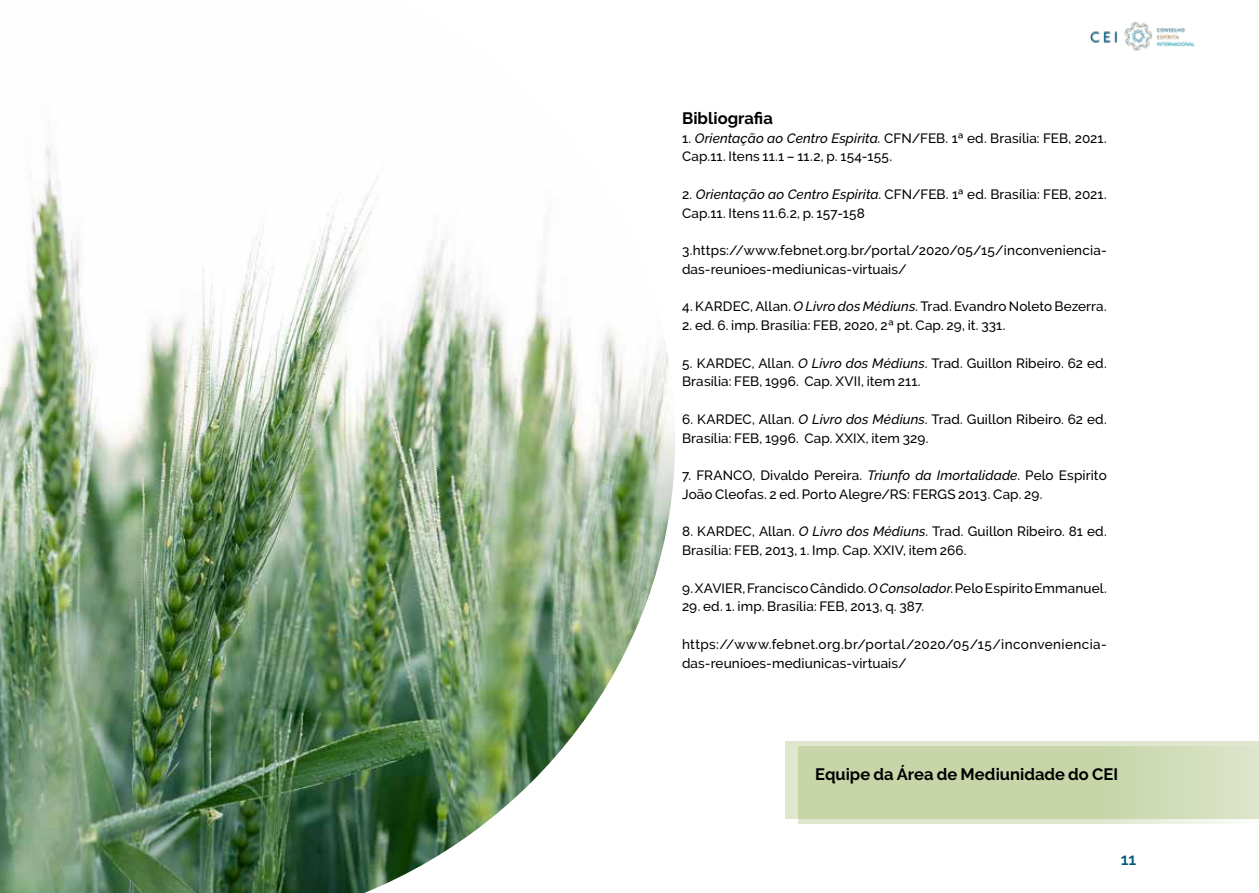
<style>
.page{position:relative;width:1259px;height:893px;background:#fff}
.page>*{position:absolute;margin:0;border:0;box-sizing:border-box;transform-origin:0 0}
.t1{font:700 16.5px "Raleway";color:#000}
.t2{font:600 16.5px "Raleway";color:#005778}
.t3{font:500 13.5px/18.8px "Raleway";letter-spacing:.01em;color:#000}
.s1{font-style:italic}
</style>
<div class="page">
<div style="left:785px;top:741px;width:474px;height:78px;background:#dfe7ce"></div>
<svg style="left:798px;top:746px;width:436px;height:78px;background:#cbd8af"></svg>
<img style="left:0;top:145px;width:675px;height:748px">
<img style="left:1090px;top:21px;width:105px;height:30px">
<p class="t1" style="left:682px;top:109px;width:92px">Bibliografia</p>
<p class="t3" style="left:682px;top:128px;width:426px">1. <span class="s1">Orientação ao Centro Espírita.</span> CFN/FEB. 1ª ed. Brasília: FEB, 2021.<br>Cap.11. Itens 11.1 – 11.2, p. 154-155.</p>
<p class="t3" style="left:682px;top:185px;width:426px">2. <span class="s1">Orientação ao Centro Espirita</span>. CFN/FEB. 1ª ed. Brasília: FEB, 2021.<br>Cap.11. Itens 11.6.2, p. 157-158</p>
<p class="t3" style="left:682px;top:241px;width:426px">3.https://www.febnet.org.br/portal/2020/05/15/inconveniencia&shy;das-reunioes-mediunicas-virtuais/</p>
<p class="t3" style="left:682px;top:297px;width:426px">4. KARDEC, Allan. <span class="s1">O Livro dos Médiuns</span>. Trad. Evandro Noleto Bezerra.</p>
<p class="t3" style="left:682px;top:316px;width:325px">2. ed. 6. imp. Brasília: FEB, 2020, 2ª pt. Cap. 29, it. 331.</p>
<p class="t3" style="left:682px;top:353px;width:426px">5. KARDEC, Allan. <span class="s1">O Livro dos Médiuns</span>. Trad. Guillon Ribeiro. 62 ed.<br>Brasília: FEB, 1996. Cap. XVII, item 211.</p>
<p class="t3" style="left:682px;top:410px;width:426px">6. KARDEC, Allan. <span class="s1">O Livro dos Médiuns</span>. Trad. Guillon Ribeiro. 62 ed.<br>Brasília: FEB, 1996. Cap. XXIX, item 329.</p>
<p class="t3" style="left:682px;top:466px;width:426px">7. FRANCO, Divaldo Pereira. <span class="s1">Triunfo da Imortalidade</span>. Pelo Espírito<br>João Cleofas. 2 ed. Porto Alegre/RS: FERGS 2013. Cap. 29.</p>
<p class="t3" style="left:682px;top:522px;width:426px">8. KARDEC, Allan. <span class="s1">O Livro dos Médiuns</span>. Trad. Guillon Ribeiro. 81 ed.<br>Brasília: FEB, 2013, 1. Imp. Cap. XXIV, item 266.</p>
<p class="t3" style="left:682px;top:578px;width:426px">9. XAVIER, Francisco Cândido. <span class="s1">O Consolador</span>. Pelo Espírito Emmanuel.</p>
<p class="t3" style="left:682px;top:597px;width:244px">29. ed. 1. imp. Brasília: FEB, 2013, q. 387.</p>
<p class="t3" style="left:682px;top:635px;width:426px">https://www.febnet.org.br/portal/2020/05/15/inconveniencia&shy;das-reunioes-mediunicas-virtuais/</p>
<p class="t1" style="left:815px;top:765px;width:304px">Equipe da Área de Mediunidade do CEI</p>
<p class="t2" style="left:1120px;top:849px;width:17px">11</p>
</div>
